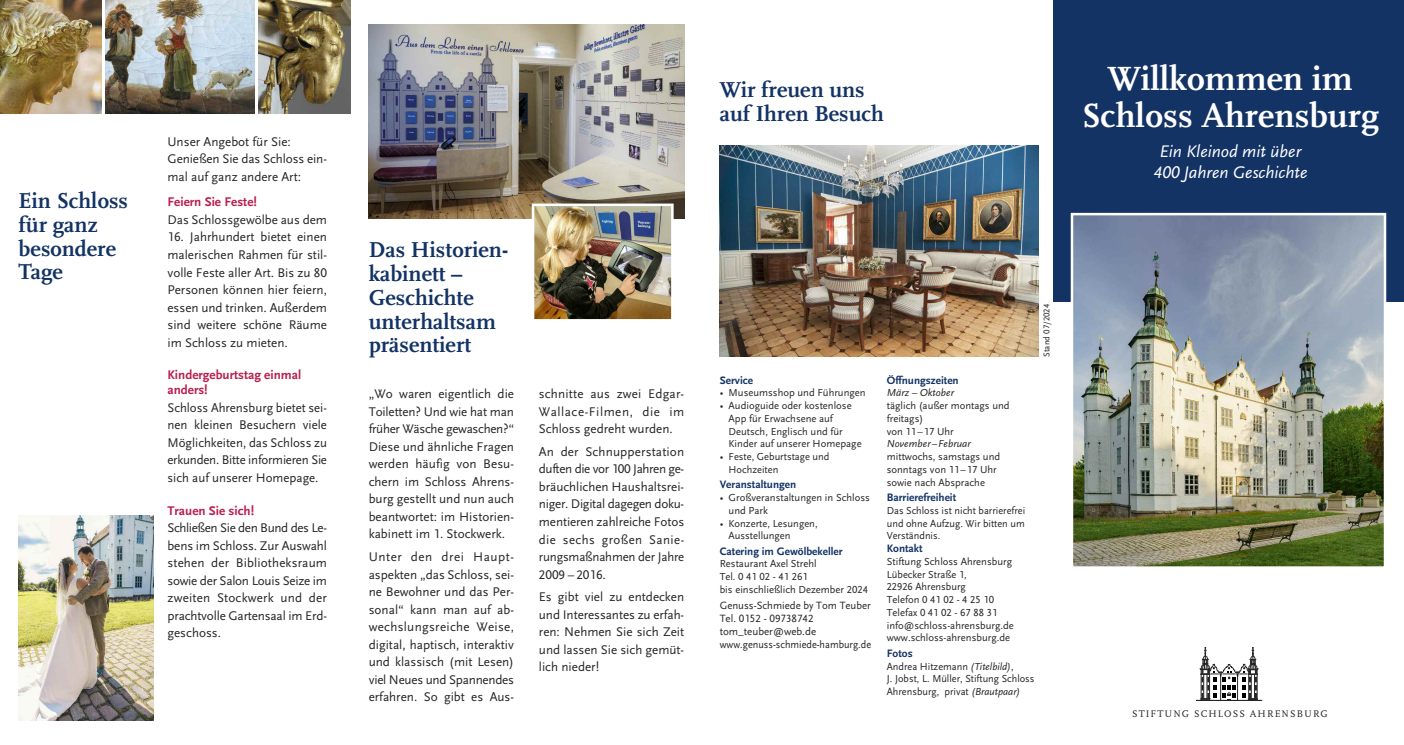
<style>
.page{position:relative;width:1404px;height:745px;background:#fff}
.page>*{position:absolute;margin:0;border:0;box-sizing:border-box;transform-origin:0 0}
.t1{font:700 35px/37.5px "Scala OT";color:#fff;text-align:center}
.t2{font:700 22.5px/23.8px "Scala OT";color:#133365}
.t3{font:italic 17.5px/21px "Scala Sans LF";color:#fff;text-align:center}
.t4{font:13.12px/17.5px "Scala Sans LF";color:#272526;text-align:justify}
.t5{font:700 13.12px/15px "Scala Sans LF";color:#b91e4d}
.t6{font:700 11.25px "Scala Sans LF";color:#133365}
.t7{font:700 11.25px "Scala Sans";color:#133365}
.t8{font:11px/12.8px "Scala Sans LF";color:#272526}
.t9{font:10.62px/12.8px "Scala Sans LF";color:#272526}
.t10{font:italic 10.62px "Scala Sans";color:#272526}
.t11{font:10px "Scala Pro";letter-spacing:.11em;color:#272526}
.t12{font:8.75px "Scala Sans LF";color:#272526}
.s1{font-style:italic}
</style>
<div class="page">
<div style="left:1052px;top:0;width:351px;height:301px;background:#133365"></div>
<img style="left:1073px;top:216px;width:309px;height:349px">
<div style="left:1070px;top:213px;width:315px;height:355px;border:2px solid #fff"></div>
<hr style="left:1195px;top:699px;width:66px;height:1px;background:#272526">
<svg style="left:1199px;top:647px;width:59px;height:53px"></svg>
<img style="left:0;top:0;width:101px;height:113px">
<img style="left:258px;top:0;width:93px;height:113px">
<img style="left:105px;top:0;width:149px;height:113px">
<img style="left:19px;top:515px;width:134px;height:204px">
<img style="left:719px;top:145px;width:319px;height:211px">
<img style="left:369px;top:25px;width:315px;height:193px">
<img style="left:534px;top:206px;width:136px;height:112px">
<div style="left:531px;top:203px;width:142px;height:118px;border:2px solid #fff"></div>
<h2 class="t2" style="left:19px;top:190px;width:111px">Ein Schloss für ganz besondere<br>Tage</h2>
<p class="t4" style="left:167px;top:133px;width:161px;text-align:left">Unser Angebot für Sie:<br>Genießen Sie das Schloss ein&shy;mal auf ganz andere Art:</p>
<p class="t5" style="left:167px;top:195px;width:91px">Feiern Sie Feste!</p>
<p class="t4" style="left:167px;top:211px;width:161px">Das Schlossgewölbe aus dem</p>
<p class="t4" style="left:167px;top:229px;width:161px">16. Jahrhundert bietet einen malerischen Rahmen für stil&shy;volle Feste aller Art. Bis zu 80<br>Personen können hier feiern, essen und trinken. Außerdem sind weitere schöne Räume im Schloss zu mieten.</p>
<p class="t5" style="left:167px;top:368px;width:135px">Kindergeburtstag einmal anders!</p>
<p class="t4" style="left:167px;top:399px;width:161px">Schloss Ahrensburg bietet sei&shy;nen kleinen Besuchern viele Möglichkeiten, das Schloss zu erkunden. Bitte informieren Sie sich auf unserer Homepage.</p>
<p class="t5" style="left:167px;top:503px;width:88px">Trauen Sie sich!</p>
<p class="t4" style="left:167px;top:519px;width:161px">Schließen Sie den Bund des Le&shy;bens im Schloss. Zur Auswahl stehen der Bibliotheksraum sowie der Salon Louis Seize im zweiten Stockwerk und der prachtvolle Gartensaal im Erd&shy;geschoss.</p>
<h2 class="t2" style="left:369px;top:240px;width:141px">Das Historien&shy;kabinett –<br>Geschichte unterhaltsam präsentiert</h2>
<p class="t4" style="left:369px;top:385px;width:147px">„Wo waren eigentlich die Toiletten? Und wie hat man früher Wäsche gewaschen?“ Diese und ähnliche Fragen werden häufig von Besu&shy;chern im Schloss Ahrens&shy;burg gestellt und nun auch beantwortet: im Historien&shy;kabinett im 1. Stockwerk.</p>
<p class="t4" style="left:369px;top:548px;width:147px">Unter den drei Haupt&shy;aspekten „das Schloss, sei&shy;ne Bewohner und das Per&shy;sonal“ kann man auf ab&shy;wechslungsreiche Weise, digital, haptisch, interaktiv und klassisch (mit Lesen) viel Neues und Spannendes erfahren. So gibt es Aus-</p>
<p class="t4" style="left:539px;top:385px;width:147px">schnitte aus zwei Edgar-Wallace-Filmen, die im Schloss gedreht wurden.</p>
<p class="t4" style="left:539px;top:443px;width:147px">An der Schnupperstation duften die vor 100 Jahren ge&shy;bräuchlichen Haushaltsrei&shy;niger. Digital dagegen doku&shy;mentieren zahlreiche Fotos die sechs großen Sanie&shy;rungsmaßnahmen der Jahre 2009 – 2016.</p>
<p class="t4" style="left:539px;top:588px;width:147px">Es gibt viel zu entdecken und Interessantes zu erfah&shy;ren: Nehmen Sie sich Zeit und lassen Sie sich gemüt&shy;lich nieder!</p>
<h2 class="t2" style="left:719px;top:80px;width:166px">Wir freuen uns auf Ihren Besuch</h2>
<h1 class="t1" style="left:1081px;top:62px;width:298px">Willkommen im<br>Schloss Ahrensburg</h1>
<h3 class="t3" style="left:1152px;top:142px;width:156px">Ein Kleinod mit über<br>400 Jahren Geschichte</h3>
<p class="t7" style="left:719px;top:374px;width:35px">Service</p>
<p class="t9" style="left:719px;top:386px;width:147px">• Museumsshop und Führungen</p>
<p class="t9" style="left:728px;top:399px;width:134px;text-indent:-9px">• Audioguide oder kostenlose<br>App für Erwachsene auf<br>Deutsch, Englisch und für<br>Kinder auf unserer Homepage</p>
<p class="t9" style="left:728px;top:450px;width:102px;text-indent:-9px">• Feste, Geburtstage und<br>Hochzeiten</p>
<p class="t6" style="left:719px;top:479px;width:78px">Veranstaltungen</p>
<p class="t9" style="left:728px;top:491px;width:143px;text-indent:-9px">• Großveranstaltungen in Schloss und Park</p>
<p class="t9" style="left:728px;top:516px;width:91px;text-indent:-9px">• Konzerte, Lesungen,<br>Ausstellungen</p>
<p class="t7" style="left:719px;top:545px;width:124px">Catering im Gewölbekeller</p>
<p class="t9" style="left:719px;top:557px;width:150px">Restaurant Axel Strehl<br>Tel. 0 41 02 - 41 261<br>bis einschließlich Dezember 2024</p>
<p class="t8" style="left:719px;top:599px;width:153px">Genuss-Schmiede by Tom Teuber<br>Tel. 0152 - 09738742 tom_teuber@web.de www.genuss-schmiede-hamburg.de</p>
<p class="t6" style="left:886px;top:374px;width:73px">Öffnungszeiten</p>
<p class="t10" style="left:886px;top:387px;width:69px">März – Oktober</p>
<p class="t9" style="left:886px;top:399px;width:124px">täglich (außer montags und freitags)<br>von 11–17 Uhr</p>
<p class="t10" style="left:886px;top:438px;width:85px">November–Februar</p>
<p class="t9" style="left:886px;top:450px;width:115px">mittwochs, samstags und sonntags von 11–17 Uhr sowie nach Absprache</p>
<p class="t6" style="left:886px;top:491px;width:71px">Barrierefreiheit</p>
<p class="t9" style="left:886px;top:504px;width:140px;text-align:justify">Das Schloss ist nicht barrierefrei und ohne Aufzug. Wir bitten um Verständnis.</p>
<p class="t6" style="left:886px;top:542px;width:37px">Kontakt</p>
<p class="t9" style="left:886px;top:555px;width:129px">Stiftung Schloss Ahrensburg<br>Lübecker Straße 1,<br>22926 Ahrensburg<br>Telefon 0 41 02 - 4 25 10<br>Telefax 0 41 02 - 67 88 31 info@schloss-ahrensburg.de www.schloss-ahrensburg.de</p>
<p class="t6" style="left:886px;top:647px;width:27px">Fotos</p>
<p class="t9" style="left:886px;top:659px;width:149px">Andrea Hitzemann <span class="s1">(Titelbild)</span>,<br>J. Jobst, L. Müller, Stiftung Schloss<br>Ahrensburg, privat <span class="s1">(Brautpaar)</span></p>
<p class="t12" style="left:1042px;top:356px;width:55px;rotate:-90deg">Stand 07/2024</p>
<p class="t11" style="left:1131px;top:709px;width:197px">STIFTUNG SCHLOSS AHRENSBURG</p>
</div>
